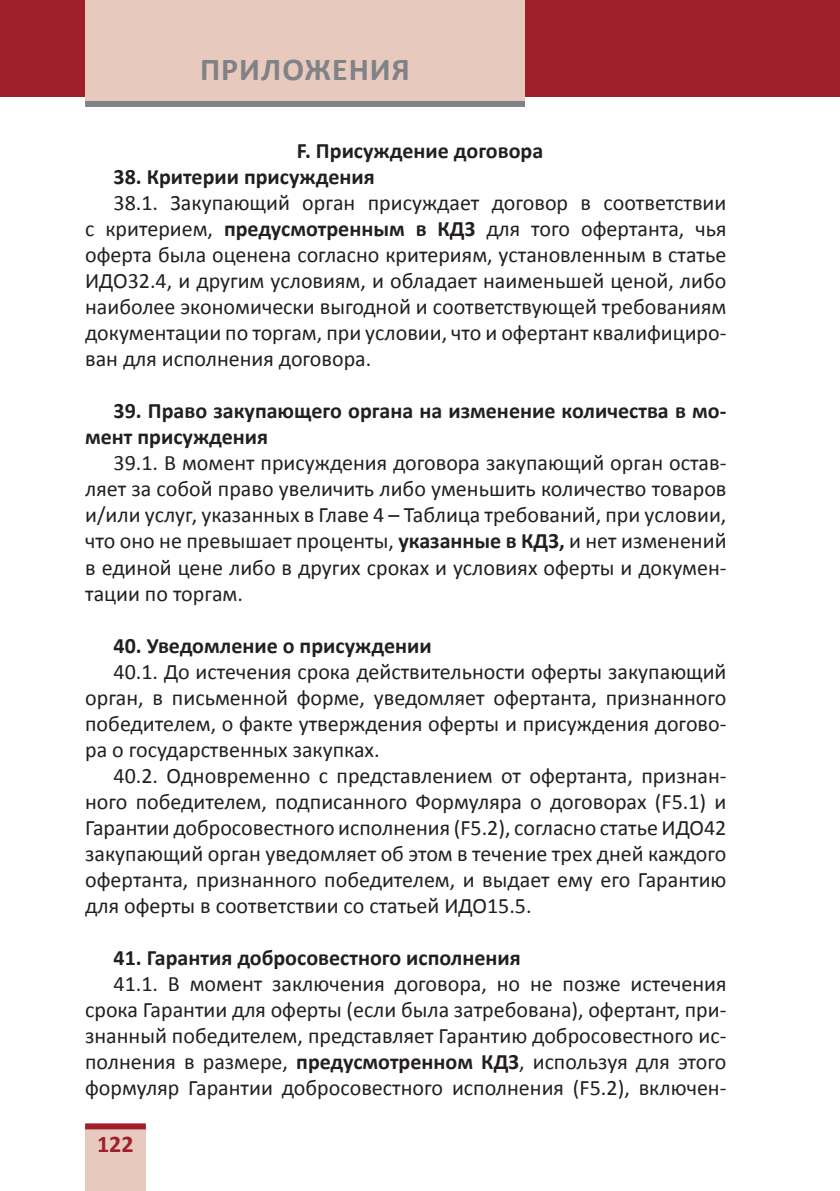
<style>
.page{position:relative;width:840px;height:1191px;background:#fff}
.page>*{position:absolute;margin:0;border:0;box-sizing:border-box;transform-origin:0 0}
.t1{font:700 32px "Calibri";color:#808285}
.t2{font:700 24px "Calibri";color:#9f1f2b}
.t3{font:22px/26px "Calibri";color:#231f20;text-align:justify}
.t4{font:700 22px/26px "Calibri";color:#231f20}
.s1{font-weight:700}
</style>
<div class="page">
<div style="left:0;top:0;width:839px;height:96px;background:#9f1f2b"></div>
<div style="left:85px;top:0;width:439px;height:103px;background:#e7c9be"></div>
<div style="left:85px;top:101px;width:439px;height:6px;background:#808285"></div>
<div style="left:85px;top:1127px;width:61px;height:64px;background:#e7c9be"></div>
<div style="left:85px;top:1123px;width:61px;height:6px;background:#9f1f2b"></div>
<h1 class="t1" style="left:200px;top:49px;width:21px">прил</h1>
<h1 class="t1" style="left:282px;top:49px;width:44px">ожения</h1>
<p class="t4" style="left:296px;top:138px;width:248px">F. Присуждение договора</p>
<p class="t4" style="left:113px;top:164px;width:262px">38. Критерии присуждения</p>
<p class="t3" style="left:85px;top:190px;width:642px;text-indent:28px">38.1. Закупающий орган присуждает договор в соответствии с критерием, <span class="s1">предусмотренным в КДЗ</span> для того офертанта, чья оферта была оценена согласно критериям, установленным в статье ИДО32.4, и другим условиям, и обладает наименьшей ценой, либо наиболее экономически выгодной и соответствующей требованиям документации по торгам, при условии, что и офертант квалифициро&shy;ван для исполнения договора.</p>
<p class="t4" style="left:85px;top:398px;width:642px;text-indent:28px">39. Право закупающего органа на изменение количества в мо&shy;мент присуждения</p>
<p class="t3" style="left:85px;top:450px;width:642px;text-indent:28px">39.1. В момент присуждения договора закупающий орган остав&shy;ляет за собой право увеличить либо уменьшить количество товаров и/или услуг, указанных в Главе 4 – Таблица требований, при условии, что оно не превышает проценты, <span class="s1">указанные в КДЗ,</span> и нет изменений в единой цене либо в других сроках и условиях оферты и докумен&shy;тации по торгам.</p>
<p class="t4" style="left:113px;top:632px;width:319px">40. Уведомление о присуждении</p>
<p class="t3" style="left:85px;top:658px;width:642px;text-indent:28px">40.1. До истечения срока действительности оферты закупающий орган, в письменной форме, уведомляет офертанта, признанного победителем, о факте утверждения оферты и присуждения догово&shy;ра о государственных закупках.</p>
<p class="t3" style="left:85px;top:762px;width:642px;text-indent:28px">40.2. Одновременно с представлением от офертанта, признан&shy;ного победителем, подписанного Формуляра о договорах (F5.1) и Гарантии добросовестного исполнения (F5.2), согласно статье ИДО42 закупающий орган уведомляет об этом в течение трех дней каждого офертанта, признанного победителем, и выдает ему его Гарантию для оферты в соответствии со статьей ИДО15.5.</p>
<p class="t4" style="left:113px;top:944px;width:408px">41. Гарантия добросовестного исполнения</p>
<p class="t3" style="left:85px;top:970px;width:642px;text-indent:28px">41.1. В момент заключения договора, но не позже истечения срока Гарантии для оферты (если была затребована), офертант, при&shy;знанный победителем, представляет Гарантию добросовестного ис&shy;полнения в размере, <span class="s1">предусмотренном КДЗ</span>, используя для этого формуляр Гарантии добросовестного исполнения (F5.2), включен-</p>
<p class="t2" style="left:97px;top:1128px;width:38px">122</p>
</div>
